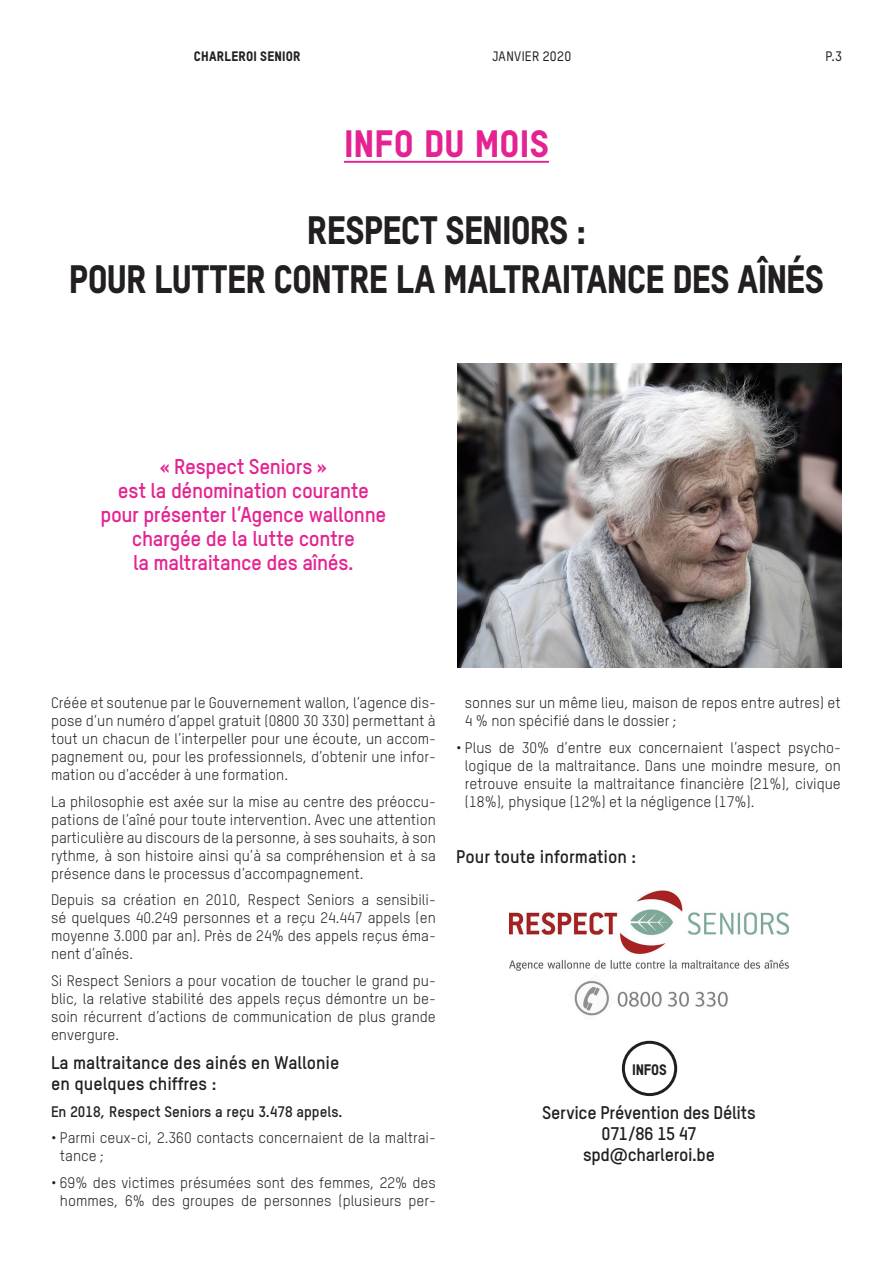
<style>
.page{position:relative;width:893px;height:1263px;background:#fff}
.page>*{position:absolute;margin:0;border:0;box-sizing:border-box;transform-origin:0 0}
.t1{font:800 39px/49.2px "TSTAR";letter-spacing:-.01em;color:#231f20;text-align:center;scale:.96 1}
.t2{font:800 37.5px "TSTAR";letter-spacing:.005em;color:#e52292}
.t3{font:700 21px/24px "TSTAR";letter-spacing:-.02em;color:#e52292;text-align:center}
.t4{font:700 18px/21px "TSTAR";color:#231f20}
.t5{font:15px/18px "TSTAR";color:#231f20;text-align:justify}
.t6{font:700 15px "TSTAR";color:#231f20}
.t7{font:800 15px "TSTAR";letter-spacing:-.005em;color:#231f20}
.t8{font:800 13.5px "TSTAR";letter-spacing:.02em;color:#231f20}
.t9{font:500 13.5px "TSTAR";letter-spacing:.02em;color:#231f20}
</style>
<div class="page">
<div style="left:622px;top:1041px;width:55px;height:55px;border:3px solid #231f20;border-radius:50%"></div>
<hr style="left:344px;top:161px;width:205px;height:2px;background:#e52292">
<img style="left:457px;top:363px;width:385px;height:305px">
<img style="left:510px;top:890px;width:278px;height:126px">
<p class="t8" style="left:194px;top:48px;width:108px">CHARLEROI SENIOR</p>
<p class="t9" style="left:492px;top:49px;width:80px">JANVIER 2020</p>
<p class="t9" style="left:825px;top:49px;width:18px">P.3</p>
<h2 class="t2" style="left:344px;top:120px;width:206px">INFO DU MOIS</h2>
<h1 class="t1" style="left:69px;top:204px;width:788px">RESPECT SENIORS :<br>POUR LUTTER CONTRE LA MALTRAITANCE DES AÎNÉS</h1>
<h3 class="t3" style="left:101px;top:454px;width:287px">« Respect Seniors »<br>est la dénomination courante pour présenter l’Agence wallonne chargée de la lutte contre<br>la maltraitance des aînés.</h3>
<p class="t5" style="left:51px;top:694px;width:386px">Créée et soutenue par le Gouvernement wallon, l’agence dis&shy;pose d’un numéro d’appel gratuit (0800 30 330) permettant à tout un chacun de l’interpeller pour une écoute, un accom&shy;pagnement ou, pour les professionnels, d’obtenir une infor&shy;mation ou d’accéder à une formation.</p>
<p class="t5" style="left:51px;top:792px;width:386px">La philosophie est axée sur la mise au centre des préoccu&shy;pations de l’aîné pour toute intervention. Avec une attention particulière au discours de la personne, à ses souhaits, à son rythme, à son histoire ainsi qu’à sa compréhension et à sa présence dans le processus d’accompagnement.</p>
<p class="t5" style="left:51px;top:891px;width:386px">Depuis sa création en 2010, Respect Seniors a sensibili&shy;sé quelques 40.249 personnes et a reçu 24.447 appels (en moyenne 3.000 par an). Près de 24% des appels reçus éma&shy;nent d’aînés.</p>
<p class="t5" style="left:51px;top:971px;width:386px">Si Respect Seniors a pour vocation de toucher le grand pu&shy;blic, la relative stabilité des appels reçus démontre un be&shy;soin récurrent d’actions de communication de plus grande envergure.</p>
<p class="t4" style="left:51px;top:1052px;width:290px">La maltraitance des ainés en Wallonie en quelques chiffres :</p>
<p class="t6" style="left:51px;top:1102px;width:293px">En 2018, Respect Seniors a reçu 3.478 appels.</p>
<p class="t5" style="left:60px;top:1129px;width:377px;text-indent:-9px">• Parmi ceux-ci, 2.360 contacts concernaient de la maltrai&shy;tance ;</p>
<p class="t5" style="left:51px;top:1173px;width:386px;text-align:center">• 69% des victimes présumées sont des femmes, 22% des hommes, 6% des groupes de personnes (plusieurs per-</p>
<p class="t5" style="left:465px;top:694px;width:377px">sonnes sur un même lieu, maison de repos entre autres) et<br>4 % non spécifié dans le dossier ;</p>
<p class="t5" style="left:465px;top:738px;width:377px;text-indent:-9px">• Plus de 30% d’entre eux concernaient l’aspect psycho&shy;logique de la maltraitance. Dans une moindre mesure, on retrouve ensuite la maltraitance financière (21%), civique (18%), physique (12%) et la négligence (17%).</p>
<p class="t4" style="left:456px;top:845px;width:182px">Pour toute information :</p>
<p class="t7" style="left:632px;top:1060px;width:36px">INFOS</p>
<p class="t4" style="left:542px;top:1102px;width:215px;text-align:center">Service Prévention des Délits<br>071/86 15 47 spd@charleroi.be</p>
</div>
